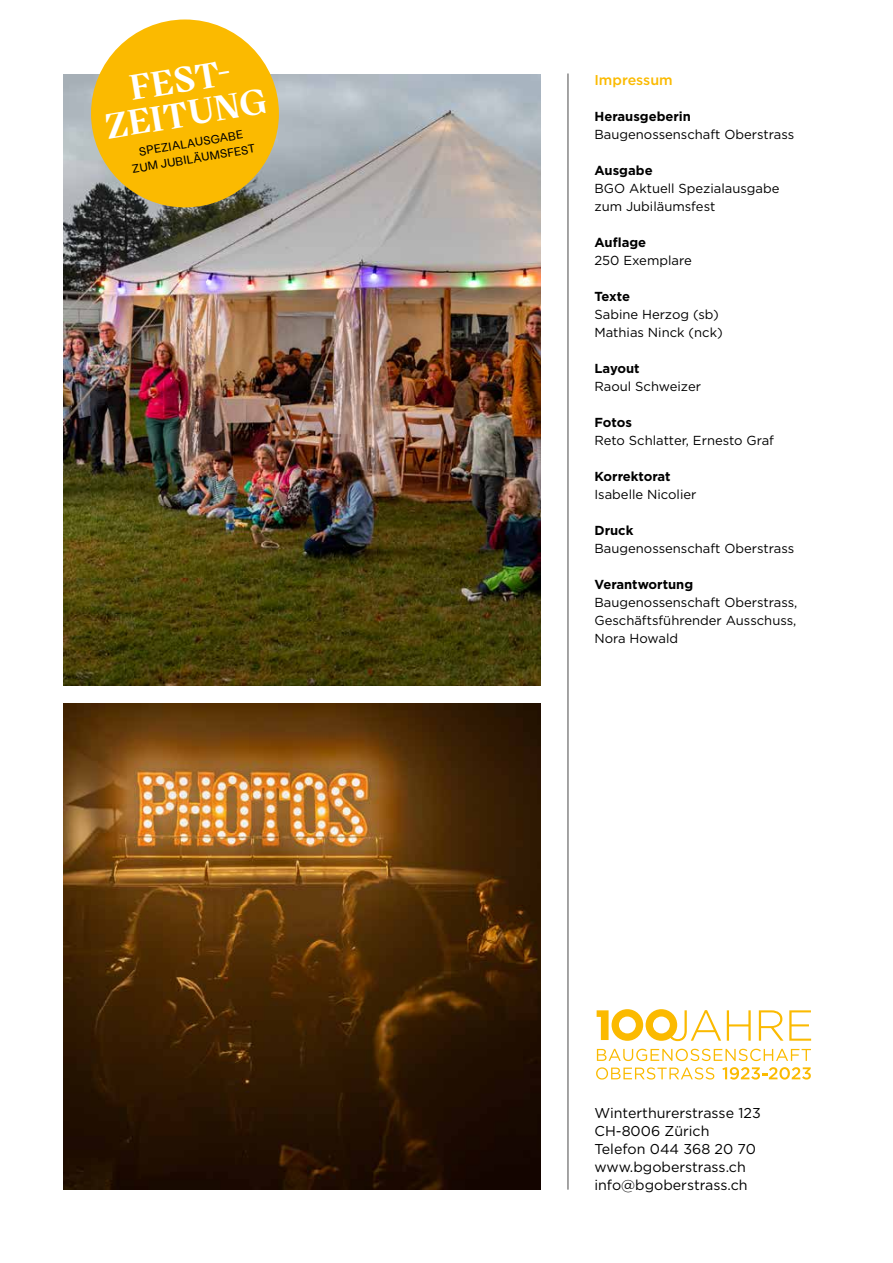
<style>
.page{position:relative;width:893px;height:1263px;background:#fff}
.page>*{position:absolute;margin:0;border:0;box-sizing:border-box;transform-origin:0 0}
.t1{font:700 34.2px/34px "Victor Serif";color:#fff;text-align:center}
.t2{font:14.25px/18px "Gotham";color:#000}
.t3{font:500 14.25px "Gotham";color:#fbba00}
.t4{font:13.05px/18px "Gotham";color:#000}
.t5{font:700 13.05px "Gotham";color:#000}
.t6{font:11.7px/15.6px "Stabil Grotesk";color:#000;text-align:center}
</style>
<div class="page">
<hr style="left:567px;top:74px;width:2px;height:1115px;background:#878686">
<svg style="left:597px;top:1049px;width:214px;height:12px"></svg>
<svg style="left:596px;top:1067px;width:118px;height:12px"></svg>
<svg style="left:722px;top:1067px;width:89px;height:12px"></svg>
<svg style="left:597px;top:1009px;width:124px;height:32px"></svg>
<svg style="left:727px;top:1010px;width:24px;height:31px"></svg>
<svg style="left:759px;top:1010px;width:24px;height:31px"></svg>
<svg style="left:789px;top:1010px;width:22px;height:31px"></svg>
<img style="left:64px;top:74px;width:476px;height:612px">
<div style="left:91px;top:19px;width:188px;height:188px;background:#fbba00;border-radius:50%"></div>
<img style="left:64px;top:704px;width:476px;height:485px">
<h1 class="t1" style="left:97px;top:76px;width:164px;rotate:-10deg">FEST-<br>ZEITUNG</h1>
<p class="t6" style="left:128px;top:145px;width:126px;rotate:-9deg">SPEZIALAUSGABE<br>ZUM JUBILÄUMSFEST</p>
<p class="t3" style="left:594px;top:71px;width:80px">Impressum</p>
<p class="t5" style="left:594px;top:108px;width:98px">Herausgeberin</p>
<p class="t4" style="left:594px;top:125px;width:201px">Baugenossenschaft Oberstrass</p>
<p class="t5" style="left:594px;top:162px;width:60px">Ausgabe</p>
<p class="t4" style="left:594px;top:179px;width:187px">BGO Aktuell Spezialausgabe zum Jubiläumsfest</p>
<p class="t5" style="left:594px;top:234px;width:53px">Auflage</p>
<p class="t4" style="left:594px;top:251px;width:99px">250 Exemplare</p>
<p class="t5" style="left:594px;top:288px;width:37px">Texte</p>
<p class="t4" style="left:594px;top:305px;width:130px">Sabine Herzog (sb)<br>Mathias Ninck (nck)</p>
<p class="t5" style="left:594px;top:360px;width:47px">Layout</p>
<p class="t4" style="left:594px;top:377px;width:108px">Raoul Schweizer</p>
<p class="t5" style="left:594px;top:414px;width:39px">Fotos</p>
<p class="t4" style="left:594px;top:431px;width:181px">Reto Schlatter, Ernesto Graf</p>
<p class="t5" style="left:594px;top:468px;width:78px">Korrektorat</p>
<p class="t4" style="left:594px;top:485px;width:104px">Isabelle Nicolier</p>
<p class="t5" style="left:594px;top:522px;width:40px">Druck</p>
<p class="t4" style="left:594px;top:539px;width:201px">Baugenossenschaft Oberstrass</p>
<p class="t5" style="left:594px;top:576px;width:100px">Verantwortung</p>
<p class="t4" style="left:594px;top:593px;width:205px;text-align:justify">Baugenossenschaft Oberstrass, Geschäftsführender Ausschuss, Nora Howald</p>
<p class="t2" style="left:594px;top:1103px;width:168px">Winterthurerstrasse 123<br>CH-8006 Zürich<br>Telefon 044 368 20 70 www.bgoberstrass.ch info@bgoberstrass.ch</p>
</div>
